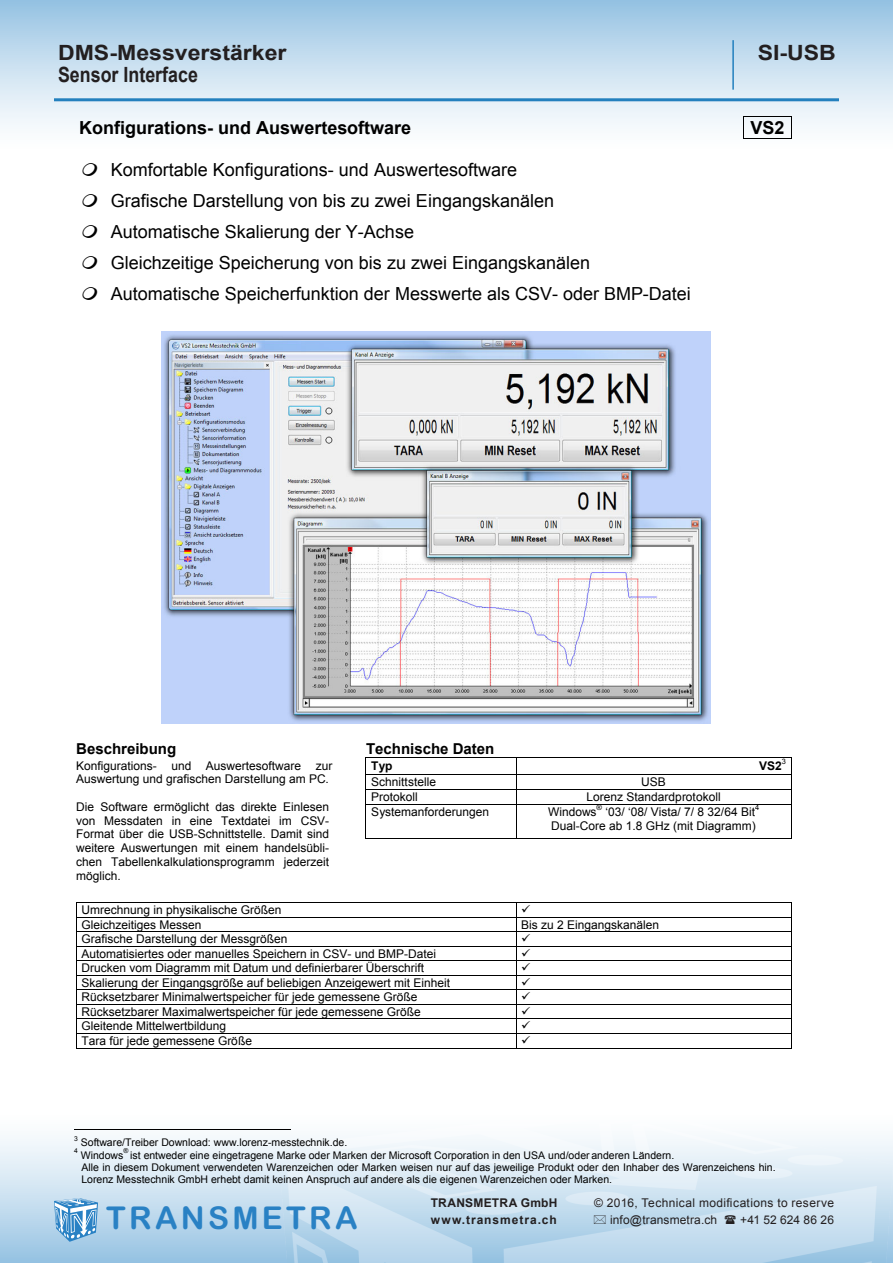
<style>
.page{position:relative;width:893px;height:1263px;background:#fff}
.page>*{position:absolute;margin:0;border:0;box-sizing:border-box;transform-origin:0 0}
.t1{font:31.5px "Arial Rounded MT Bold";letter-spacing:.105em;color:#2981c4}
.t2{font:700 21px "Arial";color:#231f20;scale:1.1 1}
.t3{font:700 21px "Arial";color:#231f20;scale:.85 1}
.t4{font:18px/31px "Arial";color:#000}
.t5{font:700 18px "Arial";color:#000}
.t6{font:700 15px "Arial";color:#000}
.t7{font:12px/13.8px "Arial";color:#000}
.t8{font:12px "Arial";letter-spacing:.025em;color:#231f20}
.t9{font:700 12px "Arial";letter-spacing:.065em;color:#231f20}
.t10{font:700 12px "Arial";letter-spacing:.02em;color:#231f20}
.t11{font:12px "Arial";letter-spacing:.005em;color:#231f20}
.t12{font:700 12px "Arial";letter-spacing:.005em;color:#000}
.t13{font:10.5px/12px "Arial";color:#000}
.t14{font:7.5px "Arial";color:#000}
.t15{font:6.75px "Arial";color:#000}
</style>
<div class="page">
<div style="left:0;top:1093px;width:893px;height:170px;background:linear-gradient(to bottom,#fff,#9dc6e4)"></div>
<img style="left:278px;top:1103px;width:615px;height:160px">
<div style="left:0;top:0;width:893px;height:170px;background:linear-gradient(to bottom,#9cc6e4,#fff)"></div>
<svg style="left:54px;top:1198px;width:44px;height:44px;background:#85b7dd"></svg>
<hr style="left:54px;top:98px;width:785px;height:3px;background:#2380be">
<hr style="left:732px;top:40px;width:2px;height:50px;background:#2380be">
<hr style="left:0;top:0;width:1px;height:170px;background:#2783c5">
<hr style="left:744px;top:116px;width:48px;height:1px;background:#000">
<svg style="left:744px;top:117px;width:1px;height:21px"></svg>
<hr style="left:744px;top:138px;width:47px;height:1px;background:#000">
<svg style="left:791px;top:117px;width:1px;height:22px"></svg>
<hr style="left:366px;top:758px;width:426px;height:1px;background:#000">
<hr style="left:366px;top:774px;width:150px;height:1px;background:#000">
<hr style="left:516px;top:774px;width:275px;height:1px;background:#000">
<hr style="left:366px;top:789px;width:150px;height:1px;background:#000">
<hr style="left:516px;top:789px;width:275px;height:1px;background:#000">
<hr style="left:366px;top:804px;width:150px;height:1px;background:#000">
<svg style="left:516px;top:759px;width:1px;height:45px"></svg>
<hr style="left:516px;top:804px;width:275px;height:1px;background:#000">
<svg style="left:791px;top:759px;width:1px;height:46px"></svg>
<hr style="left:366px;top:805px;width:1px;height:33px;background:#000">
<hr style="left:516px;top:805px;width:1px;height:33px;background:#000">
<hr style="left:791px;top:805px;width:1px;height:33px;background:#000">
<hr style="left:366px;top:838px;width:426px;height:1px;background:#000">
<hr style="left:76px;top:902px;width:716px;height:1px;background:#000">
<hr style="left:76px;top:917px;width:716px;height:1px;background:#000">
<hr style="left:76px;top:931px;width:716px;height:1px;background:#000">
<hr style="left:76px;top:946px;width:716px;height:1px;background:#000">
<hr style="left:76px;top:960px;width:716px;height:1px;background:#000">
<hr style="left:76px;top:975px;width:716px;height:1px;background:#000">
<hr style="left:76px;top:989px;width:716px;height:1px;background:#000">
<hr style="left:76px;top:1004px;width:716px;height:1px;background:#000">
<hr style="left:76px;top:1018px;width:716px;height:1px;background:#000">
<hr style="left:76px;top:1033px;width:716px;height:1px;background:#000">
<svg style="left:76px;top:903px;width:1px;height:145px"></svg>
<hr style="left:76px;top:1048px;width:440px;height:1px;background:#000">
<hr style="left:516px;top:1048px;width:275px;height:1px;background:#000">
<svg style="left:791px;top:903px;width:1px;height:146px"></svg>
<hr style="left:74px;top:1129px;width:216px;height:1px;background:#000">
<img style="left:162px;top:332px;width:549px;height:391px">
<svg style="left:594px;top:1215px;width:12px;height:9px"></svg>
<svg style="left:725px;top:1215px;width:11px;height:9px"></svg>
<svg style="left:81px;top:163px;width:18px;height:7px"></svg>
<svg style="left:516px;top:903px;width:1px;height:145px"></svg>
<p class="t2" style="left:58px;top:38px;width:209px">DMS-Messverstärker</p>
<p class="t3" style="left:58px;top:60px;width:166px">Sensor Interface</p>
<p class="t2" style="left:758px;top:38px;width:73px">SI-USB</p>
<p class="t5" style="left:79px;top:115px;width:334px">Konfigurations- und Auswertesoftware</p>
<p class="t5" style="left:750px;top:115px;width:36px">VS2</p>
<p class="t4" style="left:111px;top:154px;width:582px">Komfortable Konfigurations- und Auswertesoftware<br>Grafische Darstellung von bis zu zwei Eingangskanälen<br>Automatische Skalierung der Y-Achse<br>Gleichzeitige Speicherung von bis zu zwei Eingangskanälen Automatische Speicherfunktion der Messwerte als CSV- oder BMP-Datei</p>
<p class="t6" style="left:76px;top:739px;width:101px">Beschreibung</p>
<p class="t6" style="left:366px;top:739px;width:130px">Technische Daten</p>
<p class="t7" style="left:76px;top:758px;width:258px">Konfigurations- und Auswertesoftware zur<br>Auswertung und grafischen Darstellung am PC.</p>
<p class="t7" style="left:76px;top:800px;width:255px;text-align:justify">Die Software ermöglicht das direkte Einlesen von Messdaten in eine Textdatei im CSV-Format über die USB-Schnittstelle. Damit sind weitere Auswertungen mit einem handelsübli&shy;chen Tabellenkalkulationsprogramm jederzeit möglich.</p>
<p class="t12" style="left:371px;top:758px;width:23px">Typ</p>
<p class="t12" style="left:759px;top:758px;width:24px">VS2</p>
<p class="t14" style="left:782px;top:757px;width:6px">3</p>
<p class="t7" style="left:371px;top:775px;width:66px">Schnittstelle</p>
<p class="t7" style="left:641px;top:775px;width:26px">USB</p>
<p class="t7" style="left:371px;top:790px;width:48px">Protokoll</p>
<p class="t7" style="left:586px;top:790px;width:136px">Lorenz Standardprotokoll</p>
<p class="t7" style="left:371px;top:805px;width:120px">Systemanforderungen</p>
<p class="t7" style="left:548px;top:805px;width:50px">Windows</p>
<p class="t14" style="left:597px;top:802px;width:7px">®</p>
<p class="t7" style="left:605px;top:805px;width:151px">‘03/ ‘08/ Vista/ 7/ 8 32/64 Bit</p>
<p class="t14" style="left:755px;top:802px;width:6px">4</p>
<p class="t7" style="left:551px;top:819px;width:206px">Dual-Core ab 1.8 GHz (mit Diagramm)</p>
<p class="t7" style="left:81px;top:903px;width:201px">Umrechnung in physikalische Größen</p>
<p class="t7" style="left:81px;top:917px;width:121px">Gleichzeitiges Messen</p>
<p class="t7" style="left:521px;top:917px;width:139px">Bis zu 2 Eingangskanälen</p>
<p class="t7" style="left:81px;top:932px;width:207px">Grafische Darstellung der Messgrößen</p>
<p class="t7" style="left:81px;top:947px;width:356px">Automatisiertes oder manuelles Speichern in CSV- und BMP-Datei</p>
<p class="t7" style="left:81px;top:961px;width:344px">Drucken vom Diagramm mit Datum und definierbarer Überschrift</p>
<p class="t7" style="left:81px;top:976px;width:370px">Skalierung der Eingangsgröße auf beliebigen Anzeigewert mit Einheit</p>
<p class="t7" style="left:81px;top:990px;width:338px">Rücksetzbarer Minimalwertspeicher für jede gemessene Größe</p>
<p class="t7" style="left:81px;top:1005px;width:341px">Rücksetzbarer Maximalwertspeicher für jede gemessene Größe</p>
<p class="t7" style="left:81px;top:1019px;width:146px">Gleitende Mittelwertbildung</p>
<p class="t7" style="left:81px;top:1034px;width:172px">Tara für jede gemessene Größe</p>
<p class="t15" style="left:74px;top:1134px;width:5px">3</p>
<p class="t13" style="left:81px;top:1137px;width:268px">Software/Treiber Download: www.lorenz-messtechnik.de.</p>
<p class="t15" style="left:74px;top:1146px;width:5px">4</p>
<p class="t13" style="left:81px;top:1149px;width:44px">Windows</p>
<p class="t15" style="left:123px;top:1146px;width:6px">®</p>
<p class="t13" style="left:81px;top:1149px;width:696px;text-indent:49px">ist entweder eine eingetragene Marke oder Marken der Microsoft Corporation in den USA und/oder anderen Ländern.<br>Alle in diesem Dokument verwendeten Warenzeichen oder Marken weisen nur auf das jeweilige Produkt oder den Inhaber des Warenzeichens hin.<br>Lorenz Messtechnik GmbH erhebt damit keinen Anspruch auf andere als die eigenen Warenzeichen oder Marken.</p>
<p class="t1" style="left:106px;top:1199px;width:253px">TRANSMETRA</p>
<p class="t10" style="left:431px;top:1195px;width:128px">TRANSMETRA GmbH</p>
<p class="t8" style="left:594px;top:1195px;width:241px">© 2016, Technical modifications to reserve</p>
<p class="t9" style="left:431px;top:1212px;width:127px">www.transmetra.ch</p>
<p class="t8" style="left:610px;top:1212px;width:109px">info@transmetra.ch</p>
<p class="t11" style="left:740px;top:1212px;width:95px">+41 52 624 86 26</p>
</div>
